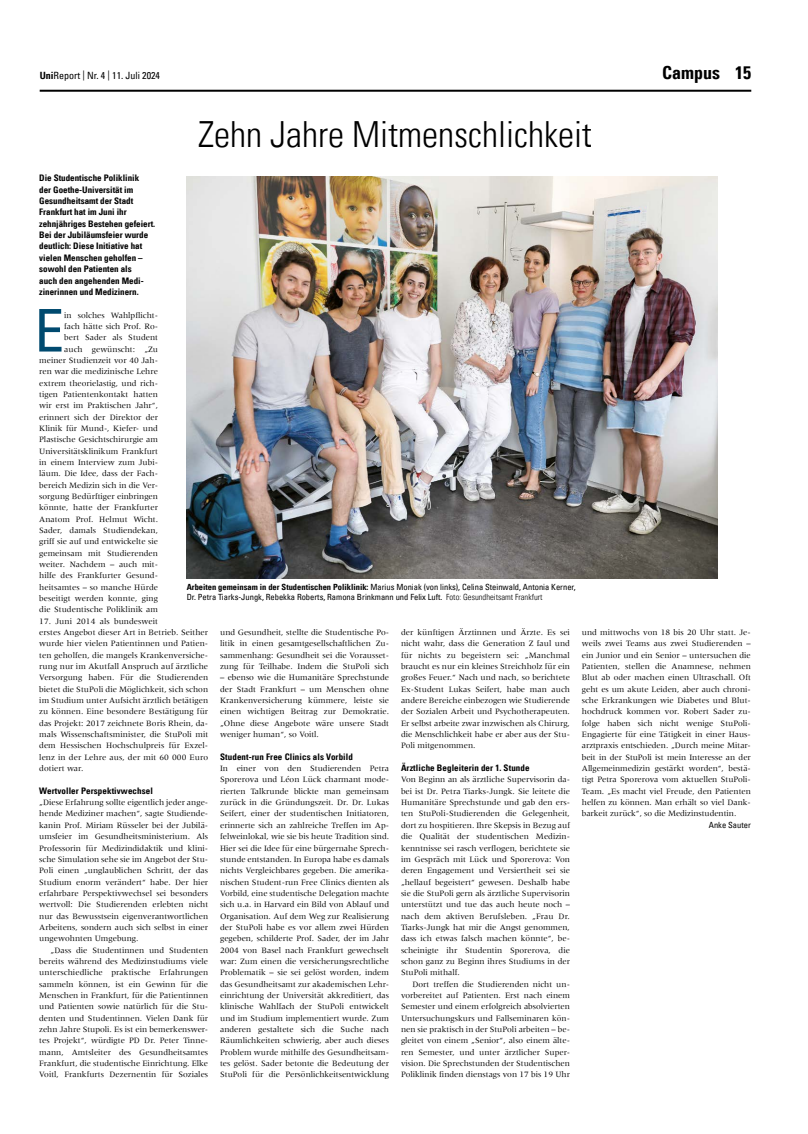
<style>
.page{position:relative;width:808px;height:1134px;background:#fff}
.page>*{position:absolute;margin:0;border:0;box-sizing:border-box;transform-origin:0 0}
.t1{font:condensed 58.9px "Univers Com 57";color:#004a6f}
.t2{font:36px "Univers Com 47 Light Cond";color:#000}
.t3{font:18px "Univers Com 67 Bold Cond";color:#000}
.t4{font:condensed 10px "Univers Com 57";color:#000}
.t5{font:9px/11.3px "Univers Com 67 Bold Cond";color:#000}
.t6{font:8.5px/11.3px "Meridien";color:#000;text-align:justify}
.t7{font:condensed 8.5px/10.2px "Univers Com 57";color:#000}
.s1{font-family:"Univers Com 67 Bold Cond";font-stretch:normal}
.s2{font-family:"Univers Com 47 Light Cond";font-stretch:normal}
</style>
<div class="page">
<hr style="left:40px;top:90px;width:711px;height:2px;background:#000">
<img style="left:186px;top:176px;width:531px;height:402px">
<p class="t4" style="left:40px;top:69px;width:122px"><span class="s1">Uni</span>Report | Nr. 4 | 11. Juli 2024</p>
<h3 class="t3" style="left:662px;top:62px;width:91px">Campus 15</h3>
<h2 class="t2" style="left:198px;top:113px;width:395px">Zehn Jahre Mitmenschlichkeit</h2>
<p class="t5" style="left:39px;top:173px;width:117px">Die Studentische Poliklinik<br>der Goethe-Universität im<br>Gesundheitsamt der Stadt<br>Frankfurt hat im Juni ihr zehnjähriges Bestehen gefeiert.<br>Bei der Jubiläumsfeier wurde deutlich: Diese Initiative hat vielen Menschen geholfen – sowohl den Patienten als<br>auch den angehenden Medi&shy;zinerinnen und Medizinern.</p>
<h1 class="t1" style="left:34px;top:293px;width:31px">E</h1>
<p class="t6" style="left:39px;top:309px;width:120px;text-align:right">in solches Wahlpflicht-<br>fach hätte sich Prof. Ro-<br>bert Sader als Student<br>auch gewünscht: „Zu meiner Studienzeit vor 40 Jah&shy;ren war die medizinische Lehre extrem theorielastig, und rich&shy;tigen Patientenkontakt hatten wir erst im Praktischen Jahr“, erinnert sich der Direktor der<br>Klinik für Mund-, Kiefer- und<br>Plastische Gesichtschirurgie am<br>Universitätsklinikum Frankfurt in einem Interview zum Jubi&shy;läum. Die Idee, dass der Fach&shy;bereich Medizin sich in die Ver&shy;sorgung Bedürftiger einbringen könnte, hatte der Frankfurter<br>Anatom Prof. Helmut Wicht.<br>Sader, damals Studiendekan, griff sie auf und entwickelte sie gemeinsam mit Studierenden weiter. Nachdem – auch mit&shy;hilfe des Frankfurter Gesund&shy;heitsamtes – so manche Hürde beseitigt werden konnte, ging die Studentische Poliklinik am</p>
<p class="t6" style="left:39px;top:615px;width:170px;text-align:left">17. Juni 2014 als bundesweit<br>erstes Angebot dieser Art in Betrieb. Seither wurde hier vielen Patientinnen und Patien&shy;ten geholfen, die mangels Krankenversiche&shy;rung nur im Akutfall Anspruch auf ärztliche Versorgung haben. Für die Studierenden bietet die StuPoli die Möglichkeit, sich schon im Studium unter Aufsicht ärztlich betätigen zu können. Eine besondere Bestätigung für das Projekt: 2017 zeichnete Boris Rhein, da&shy;mals Wissenschaftsminister, die StuPoli mit dem Hessischen Hochschulpreis für Exzel&shy;lenz in der Lehre aus, der mit 60 000 Euro dotiert war.</p>
<p class="t5" style="left:39px;top:785px;width:115px">Wertvoller Perspektivwechsel</p>
<p class="t6" style="left:39px;top:797px;width:170px">„Diese Erfahrung sollte eigentlich jeder ange&shy;hende Mediziner machen“, sagte Studiende&shy;kanin Prof. Miriam Rüsseler bei der Jubilä&shy;umsfeier im Gesundheitsministerium. Als Professorin für Medizindidaktik und klini&shy;sche Simulation sehe sie im Angebot der Stu-Poli einen „unglaublichen Schritt, der das Studium enorm verändert“ habe. Der hier erfahrbare Perspektivwechsel sei besonders wertvoll: Die Studierenden erlebten nicht nur das Bewusstsein eigenverantwortlichen Arbeitens, sondern auch sich selbst in einer ungewohnten Umgebung.</p>
<p class="t6" style="left:39px;top:944px;width:170px;text-indent:11px">„Dass die Studentinnen und Studenten bereits während des Medizinstudiums viele unterschiedliche praktische Erfahrungen sammeln können, ist ein Gewinn für die Menschen in Frankfurt, für die Patientinnen und Patienten sowie natürlich für die Stu&shy;denten und Studentinnen. Vielen Dank für zehn Jahre Stupoli. Es ist ein bemerkenswer&shy;tes Projekt“, würdigte PD Dr. Peter Tinne&shy;mann, Amtsleiter des Gesundheitsamtes Frankfurt, die studentische Einrichtung. Elke Voitl, Frankfurts Dezernentin für Soziales</p>
<p class="t7" style="left:187px;top:581px;width:390px"><span class="s1">Arbeiten gemeinsam in der Studentischen Poliklinik:</span> Marius Moniak (von links), Celina Steinwald, Antonia Kerner,<br>Dr. Petra Tiarks-Jungk, Rebekka Roberts, Ramona Brinkmann und Felix Luft. <span class="s2">Foto: Gesundheitsamt Frankfurt</span></p>
<p class="t6" style="left:401px;top:627px;width:170px">der künftigen Ärztinnen und Ärzte. Es sei nicht wahr, dass die Generation Z faul und für nichts zu begeistern sei: „Manchmal braucht es nur ein kleines Streichholz für ein großes Feuer.“ Nach und nach, so berichtete Ex-Student Lukas Seifert, habe man auch andere Bereiche einbezogen wie Studierende der Sozialen Arbeit und Psychotherapeuten.<br>Er selbst arbeite zwar inzwischen als Chirurg, die Menschlichkeit habe er aber aus der Stu-Poli mitgenommen.</p>
<p class="t5" style="left:401px;top:762px;width:130px">Ärztliche Begleiterin der 1. Stunde</p>
<p class="t6" style="left:401px;top:774px;width:170px">Von Beginn an als ärztliche Supervisorin da&shy;bei ist Dr. Petra Tiarks-Jungk. Sie leitete die Humanitäre Sprechstunde und gab den ers&shy;ten StuPoli-Studierenden die Gelegenheit, dort zu hospitieren. Ihre Skepsis in Bezug auf die Qualität der studentischen Medizin&shy;kenntnisse sei rasch verflogen, berichtete sie im Gespräch mit Lück und Sporerova: Von deren Engagement und Versiertheit sei sie „hellauf begeistert“ gewesen. Deshalb habe sie die StuPoli gern als ärztliche Supervisorin unterstützt und tue das auch heute noch – nach dem aktiven Berufsleben. „Frau Dr.<br>Tiarks-Jungk hat mir die Angst genommen, dass ich etwas falsch machen könnte“, be&shy;scheinigte ihr Studentin Sporerova, die schon ganz zu Beginn ihres Studiums in der StuPoli mithalf.</p>
<p class="t6" style="left:401px;top:978px;width:170px;text-indent:11px">Dort treffen die Studierenden nicht un&shy;vorbereitet auf Patienten. Erst nach einem Semester und einem erfolgreich absolvierten Untersuchungskurs und Fallseminaren kön&shy;nen sie praktisch in der StuPoli arbeiten – be&shy;gleitet von einem „Senior“, also einem älte&shy;ren Semester, und unter ärztlicher Super&shy;vision. Die Sprechstunden der Studentischen Poliklinik finden dienstags von 17 bis 19 Uhr</p>
<p class="t6" style="left:220px;top:627px;width:170px">und Gesundheit, stellte die Studentische Po&shy;litik in einen gesamtgesellschaftlichen Zu&shy;sammenhang: Gesundheit sei die Vorausset&shy;zung für Teilhabe. Indem die StuPoli sich</p>
<p class="t6" style="left:220px;top:672px;width:170px">– ebenso wie die Humanitäre Sprechstunde der Stadt Frankfurt – um Menschen ohne Krankenversicherung kümmere, leiste sie einen wichtigen Beitrag zur Demokratie. „Ohne diese Angebote wäre unsere Stadt weniger human“, so Voitl.</p>
<p class="t5" style="left:220px;top:751px;width:134px">Student-run Free Clinics als Vorbild</p>
<p class="t6" style="left:220px;top:763px;width:170px">In einer von den Studierenden Petra Sporerova und Léon Lück charmant mode&shy;rierten Talkrunde blickte man gemeinsam zurück in die Gründungszeit. Dr. Dr. Lukas Seifert, einer der studentischen Initiatoren, erinnerte sich an zahlreiche Treffen im Ap&shy;felweinlokal, wie sie bis heute Tradition sind.<br>Hier sei die Idee für eine bürgernahe Sprech&shy;stunde entstanden. In Europa habe es damals nichts Vergleichbares gegeben. Die amerika&shy;nischen Student-run Free Clinics dienten als Vorbild, eine studentische Delegation machte sich u.a. in Harvard ein Bild von Ablauf und Organisation. Auf dem Weg zur Realisierung der StuPoli habe es vor allem zwei Hürden gegeben, schilderte Prof. Sader, der im Jahr 2004 von Basel nach Frankfurt gewechselt war: Zum einen die versicherungsrechtliche Problematik – sie sei gelöst worden, indem das Gesundheitsamt zur akademischen Lehr&shy;einrichtung der Universität akkreditiert, das klinische Wahlfach der StuPoli entwickelt und im Studium implementiert wurde. Zum anderen gestaltete sich die Suche nach Räumlichkeiten schwierig, aber auch dieses Problem wurde mithilfe des Gesundheitsam&shy;tes gelöst. Sader betonte die Bedeutung der StuPoli für die Persönlichkeitsentwicklung</p>
<p class="t6" style="left:582px;top:627px;width:170px">und mittwochs von 18 bis 20 Uhr statt. Je&shy;weils zwei Teams aus zwei Studierenden – ein Junior und ein Senior – untersuchen die Patienten, stellen die Anamnese, nehmen Blut ab oder machen einen Ultraschall. Oft geht es um akute Leiden, aber auch chroni&shy;sche Erkrankungen wie Diabetes und Blut&shy;hochdruck kommen vor. Robert Sader zu&shy;folge haben sich nicht wenige StuPoli-Engagierte für eine Tätigkeit in einer Haus&shy;arztpraxis entschieden. „Durch meine Mitar&shy;beit in der StuPoli ist mein Interesse an der Allgemeinmedizin gestärkt worden“, bestä&shy;tigt Petra Sporerova vom aktuellen StuPoli-Team. „Es macht viel Freude, den Patienten helfen zu können. Man erhält so viel Dank&shy;barkeit zurück“, so die Medizinstudentin.</p>
<p class="t7" style="left:709px;top:819px;width:44px">Anke Sauter</p>
</div>
